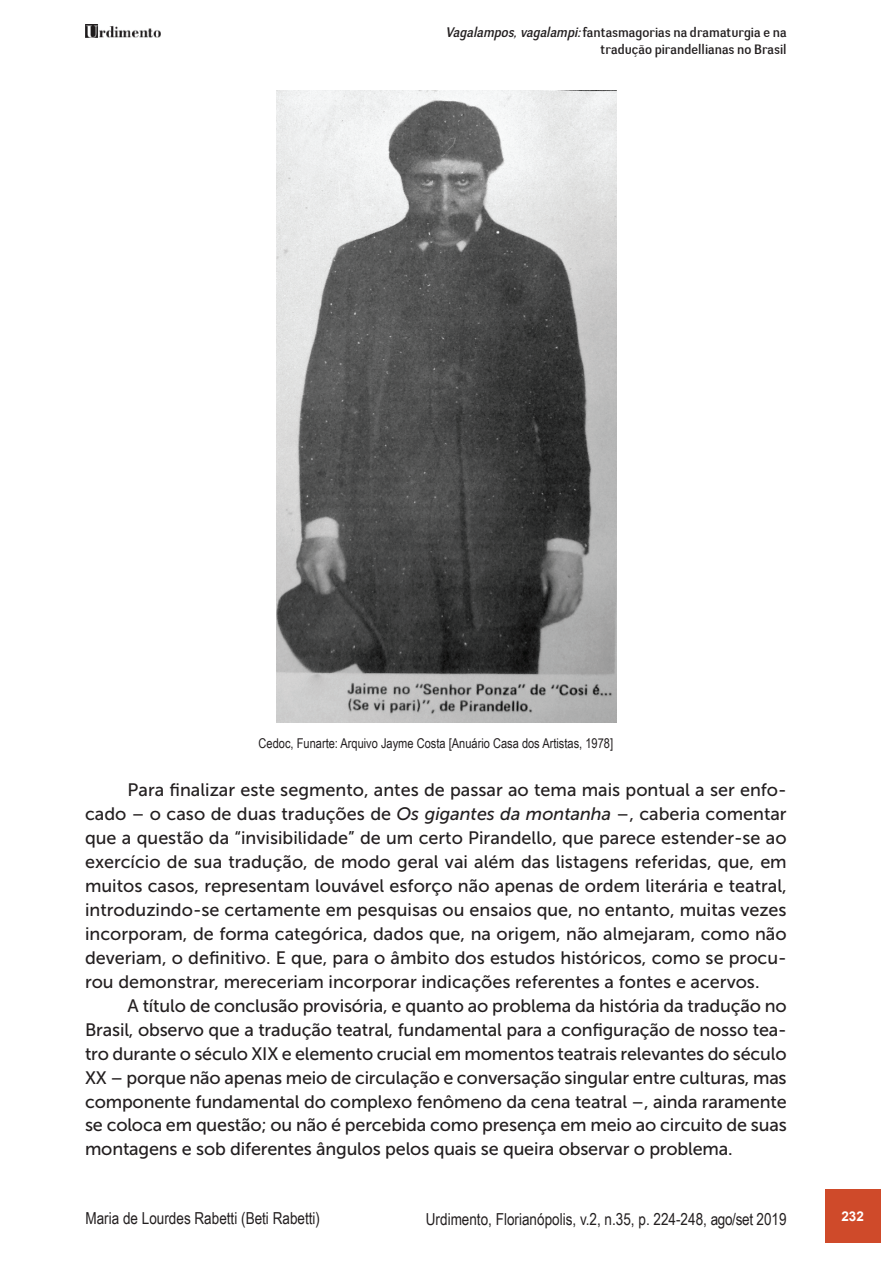
<style>
.page{position:relative;width:893px;height:1263px;background:#fff}
.page>*{position:absolute;margin:0;border:0;box-sizing:border-box;transform-origin:0 0}
.t1{font:18px/24px "Museo Sans 500";letter-spacing:-.005em;color:#231f20;text-align:justify}
.t2{font:16.5px "Arial Narrow";color:#231f20}
.t3{font:13.5px/16.2px "Negotiate Free";color:#231f20;text-align:right}
.t4{font:13.5px "Arial Narrow";color:#231f20}
.t5{font:700 13.5px "Arial";color:#fff}
.s1{font-family:"Negotiate Rg";font-style:italic}
.s2{font-style:italic}
</style>
<div class="page">
<img style="left:85px;top:25px;width:75px;height:13px">
<div style="left:825px;top:1189px;width:55px;height:53px;background:#cf4a2a"></div>
<img style="left:276px;top:91px;width:341px;height:632px">
<p class="t3" style="left:446px;top:25px;width:343px"><span class="s1">Vagalampos,vagalampi:</span>fantasmagorias na dramaturgia e na tradução pirandellianas no Brasil</p>
<p class="t4" style="left:259px;top:733px;width:356px">Cedoc, Funarte: Arquivo Jayme Costa [Anuário Casa dos Artistas, 1978]</p>
<p class="t1" style="left:85px;top:777px;width:703px;text-indent:43px">Para finalizar este segmento, antes de passar ao tema mais pontual a ser enfo&shy;cado – o caso de duas traduções de <span class="s2">Os gigantes da montanha</span> –, caberia comentar que a questão da “invisibilidade” de um certo Pirandello, que parece estender-se ao exercício de sua tradução, de modo geral vai além das listagens referidas, que, em muitos casos, representam louvável esforço não apenas de ordem literária e teatral, introduzindo-se certamente em pesquisas ou ensaios que, no entanto, muitas vezes incorporam, de forma categórica, dados que, na origem, não almejaram, como não deveriam, o definitivo. E que, para o âmbito dos estudos históricos, como se procu&shy;rou demonstrar, mereceriam incorporar indicações referentes a fontes e acervos.</p>
<p class="t1" style="left:85px;top:993px;width:703px;text-indent:43px">A título de conclusão provisória, e quanto ao problema da história da tradução no Brasil, observo que a tradução teatral, fundamental para a configuração de nosso tea&shy;tro durante o século XIX e elemento crucial em momentos teatrais relevantes do século XX – porque não apenas meio de circulação e conversação singular entre culturas, mas componente fundamental do complexo fenômeno da cena teatral –, ainda raramente se coloca em questão; ou não é percebida como presença em meio ao circuito de suas montagens e sob diferentes ângulos pelos quais se queira observar o problema.</p>
<p class="t2" style="left:85px;top:1206px;width:236px">Maria de Lourdes Rabetti (Beti Rabetti)</p>
<p class="t2" style="left:426px;top:1206px;width:362px">Urdimento, Florianópolis, v.2, n.35, p. 224-248, ago/set 2019</p>
<p class="t5" style="left:841px;top:1207px;width:24px">232</p>
</div>
